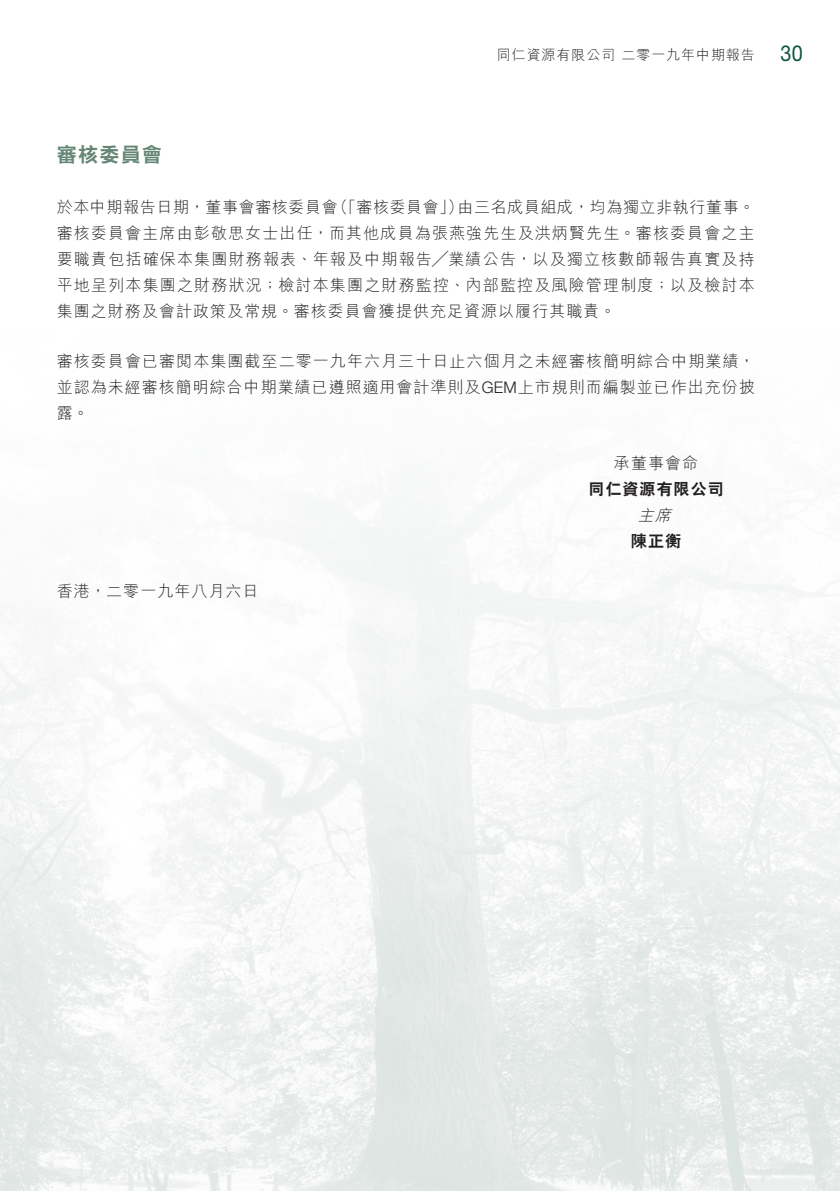
<style>
.page{position:relative;width:840px;height:1191px;background:#fff}
.page>*{position:absolute;margin:0;border:0;box-sizing:border-box;transform-origin:0 0}
.t1{font:22px "Helvetica Neue LT Std";color:#0c563f;scale:.9 1}
._03_H1{font:800 20px "C Hei 2 HK";letter-spacing:.065em;color:#658676}
._01_Body_Text{font:300 16px/26px "M Hei HK";letter-spacing:.065em;color:#231f20}
._01_Body_Text-2{font:300 16px "M Hei HK";letter-spacing:.035em;color:#231f20}
._01_Body_Text-3{font:800 16px/26px "C Hei 2 HK";letter-spacing:.065em;color:#231f20;text-align:center}
.t2{font:300 14px "M Hei HK";letter-spacing:.065em;color:#231f20}
.s1{font-family:"Helvetica Neue LT Std"}
.s2{font-family:"M Hei HK";font-weight:300}
.s3{font-family:"M Hei HK";font-weight:300;font-style:italic}
</style>
<div class="page">
<img style="left:1px;top:514px;width:838px;height:677px">
<p class="t2" style="left:496px;top:45px;width:259px">同仁資源有限公司二零一九年中期報告</p>
<h1 class="t1" style="left:780px;top:40px;width:26px">30</h1>
<p class="_03_H1" style="left:57px;top:142px;width:107px">審核委員會</p>
<p class="_01_Body_Text" style="left:332px;top:193px;width:133px">（「審核委員會」）</p>
<p class="_01_Body_Text" style="left:57px;top:193px;width:699px">於本中期報告日期，董事會審核委員會<br>審核委員會主席由彭敬思女士出任，而其他成員為張燕強先生及洪炳賢先生。審核委員會之主要職責包括確保本集團財務報表、年報及中期報告╱業績公告，以及獨立核數師報告真實及持平地呈列本集團之財務狀況；檢討本集團之財務監控、內部監控及風險管理制度；以及檢討本集團之財務及會計政策及常規。審核委員會獲提供充足資源以履行其職責。</p>
<p class="_01_Body_Text" style="left:57px;top:347px;width:699px;text-align:justify">審核委員會已審閱本集團截至二零一九年六月三十日止六個月之未經審核簡明綜合中期業績，並認為未經審核簡明綜合中期業績已遵照適用會計準則及<span class="s1">GEM</span>上市規則而編製並已作出充份披露。</p>
<p class="_01_Body_Text-3" style="left:588px;top:450px;width:137px"><span class="s2">承董事會命<br></span>同仁資源有限公司<span class="s3">主席<br></span>陳正衡</p>
<p class="_01_Body_Text" style="left:57px;top:577px;width:203px">香港，二零一九年八月六日</p>
<p class="_01_Body_Text-2" style="left:457px;top:195px;width:298px">由三名成員組成，均為獨立非執行董事。</p>
</div>
